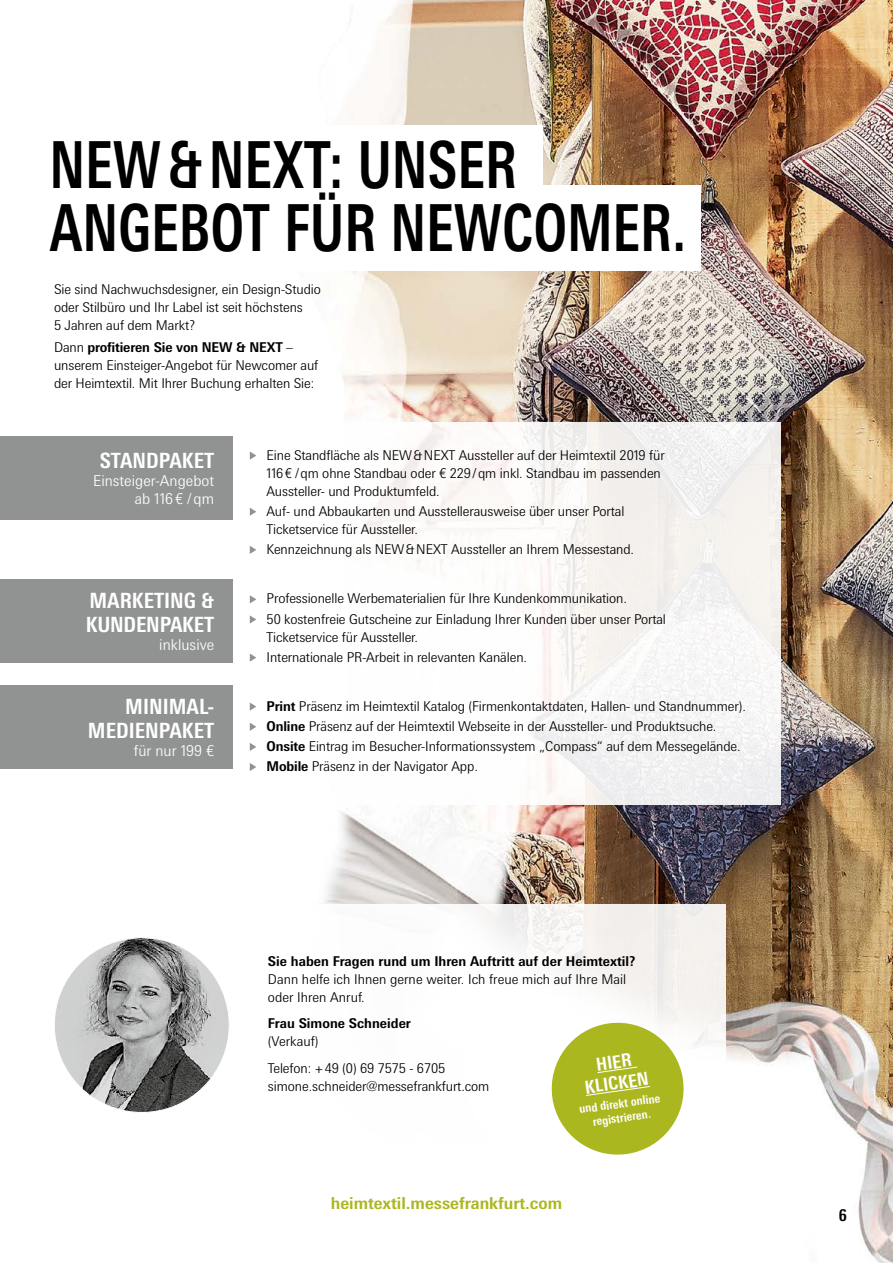
<style>
.page{position:relative;width:893px;height:1263px;background:#fff}
.page>*{position:absolute;margin:0;border:0;box-sizing:border-box;transform-origin:0 0}
.t1{font:700 64.8px/63px "Messe Univers";letter-spacing:.01em;color:#000;scale:.74 1}
.t2{font:700 condensed 21px/24px "Messe Univers";color:#fff}
.t3{font:700 condensed 18px/21px "Messe Univers";color:#fff;text-align:center}
.t4{font:700 16.5px "Messe Univers";color:#abb71e}
.t5{font:700 condensed 16.5px "Messe Univers";color:#000}
.t6{font:300 15px/18px "Messe Univers";color:#fff;text-align:right}
.t7{font:300 13.5px/18px "Messe Univers";letter-spacing:-.01em;color:#000}
.t8{font:700 13.5px "Messe Univers";color:#000}
.t9{font:700 condensed 12px/14.4px "Messe Univers";color:#fff;text-align:center}
.s1{font-weight:700}
</style>
<div class="page">
<img style="left:324px;top:0;width:569px;height:1263px">
<div style="left:32px;top:126px;width:510px;height:75px;background:#fff"></div>
<div style="left:32px;top:185px;width:669px;height:85px;background:#fff"></div>
<div style="left:0;top:904px;width:726px;height:264px;background:#fff"></div>
<svg style="left:551px;top:1018px;width:137px;height:137px"></svg>
<div style="left:0;top:422px;width:781px;height:382px;background:linear-gradient(to right,#fff,#f5f2f1)"></div>
<svg style="left:250px;top:451px;width:6px;height:9px"></svg>
<svg style="left:250px;top:508px;width:6px;height:8px"></svg>
<svg style="left:250px;top:546px;width:6px;height:8px"></svg>
<svg style="left:250px;top:595px;width:6px;height:8px"></svg>
<svg style="left:250px;top:615px;width:6px;height:8px"></svg>
<svg style="left:250px;top:653px;width:6px;height:9px"></svg>
<svg style="left:250px;top:702px;width:6px;height:9px"></svg>
<svg style="left:250px;top:723px;width:6px;height:8px"></svg>
<svg style="left:250px;top:743px;width:6px;height:8px"></svg>
<svg style="left:250px;top:763px;width:6px;height:8px"></svg>
<div style="left:0;top:436px;width:233px;height:83px;background:#919292"></div>
<div style="left:0;top:579px;width:233px;height:84px;background:#919292"></div>
<div style="left:0;top:686px;width:233px;height:83px;background:#919292"></div>
<img style="left:54px;top:937px;width:175px;height:175px;border-radius:87px">
<h1 class="t1" style="left:50px;top:132px;width:861px">NEW&amp;NEXT: UNSER<br>ANGEBOT FÜR NEWCOMER.</h1>
<p class="t7" style="left:54px;top:280px;width:268px">Sie sind Nachwuchsdesigner, ein Design-Studio oder Stilbüro und Ihr Label ist seit höchstens<br>5 Jahren auf dem Markt?</p>
<p class="t7" style="left:54px;top:338px;width:266px">Dann <span class="s1">profitieren Sie von NEW &amp; NEXT</span> – unserem Einsteiger-Angebot für Newcomer auf der Heimtextil. Mit Ihrer Buchung erhalten Sie:</p>
<h2 class="t2" style="left:100px;top:448px;width:116px">STANDPAKET</h2>
<p class="t6" style="left:93px;top:471px;width:123px">Einsteiger-Angebot ab 116€ /qm</p>
<h2 class="t2" style="left:86px;top:588px;width:130px">MARKETING &amp;<br>KUNDENPAKET</h2>
<p class="t6" style="left:159px;top:635px;width:56px">inklusive</p>
<h2 class="t2" style="left:88px;top:694px;width:128px;text-align:right">MINIMAL-<br>MEDIENPAKET</h2>
<p class="t6" style="left:134px;top:741px;width:82px">für nur 199 €</p>
<p class="t7" style="left:267px;top:446px;width:400px">Eine Standfläche als NEW&amp;NEXT Aussteller auf der Heimtextil 2019 für<br>116€ /qm ohne Standbau oder € 229/qm inkl. Standbau im passenden<br>Aussteller- und Produktumfeld.</p>
<p class="t7" style="left:267px;top:502px;width:359px">Auf- und Abbaukarten und Ausstellerausweise über unser Portal<br>Ticketservice für Aussteller.</p>
<p class="t7" style="left:267px;top:540px;width:369px">Kennzeichnung als NEW&amp;NEXT Aussteller an Ihrem Messestand.</p>
<p class="t7" style="left:267px;top:588px;width:401px;line-height:20.1px">Professionelle Werbematerialien für Ihre Kundenkommunikation.<br>50 kostenfreie Gutscheine zur Einladung Ihrer Kunden über unser Portal</p>
<p class="t7" style="left:267px;top:626px;width:262px;line-height:20.1px">Ticketservice für Aussteller.<br>Internationale PR-Arbeit in relevanten Kanälen.</p>
<p class="t7" style="left:267px;top:696px;width:481px;line-height:20.1px"><span class="s1">Print</span> Präsenz im Heimtextil Katalog (Firmenkontaktdaten, Hallen- und Standnummer).<br><span class="s1">Online</span> Präsenz auf der Heimtextil Webseite in der Aussteller- und Produktsuche.<br><span class="s1">Onsite</span> Eintrag im Besucher-Informationssystem „Compass“ auf dem Messegelände.<br><span class="s1">Mobile</span> Präsenz in der Navigator App.</p>
<p class="t8" style="left:268px;top:952px;width:369px">Sie haben Fragen rund um Ihren Auftritt auf der Heimtextil?</p>
<p class="t7" style="left:268px;top:969px;width:360px">Dann helfe ich Ihnen gerne weiter. Ich freue mich auf Ihre Mail oder Ihren Anruf.</p>
<p class="t8" style="left:268px;top:1015px;width:145px">Frau Simone Schneider</p>
<p class="t7" style="left:268px;top:1028px;width:179px;line-height:26.5px">(Verkauf)<br>Telefon: +49 (0) 69 7575 - 6705</p>
<p class="t7" style="left:268px;top:1076px;width:223px">simone.schneider@messefrankfurt.com</p>
<h3 class="t3" style="left:581px;top:1056px;width:66px;rotate:-8deg">HIER<br>KLICKEN</h3>
<p class="t9" style="left:578px;top:1102px;width:83px;rotate:-8deg">und direkt online registrieren.</p>
<p class="t4" style="left:331px;top:1193px;width:233px">heimtextil.messefrankfurt.com</p>
<p class="t5" style="left:839px;top:1205px;width:10px">6</p>
</div>
